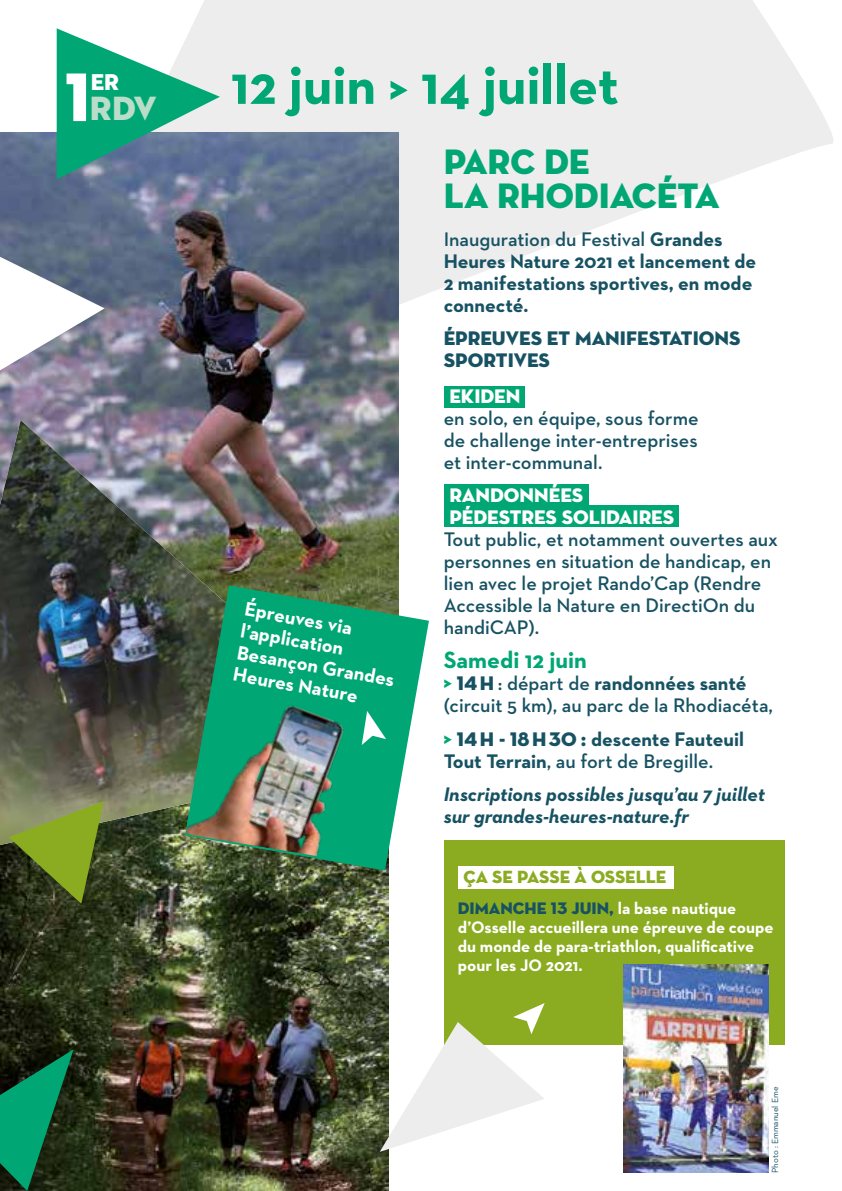
<style>
.page{position:relative;width:842px;height:1191px;background:#fff}
.page>*{position:absolute;margin:0;border:0;box-sizing:border-box;transform-origin:0 0}
.t1{font:70px "Neutraface 2 Display Titling";color:#fff}
.t2{font:700 56px "Neutraface 2 Text";color:#00a774}
.t3{font:36px/34px "Neutra Disp Titling";color:#00a774}
.t4{font:34.2px "Neutraface 2 Display Titling";color:#b9ddc9}
.t5{font:700 24px "Neutraface 2 Text";color:#00a774}
.t6{font:23.4px "Neutraface 2 Display Titling";color:#fff}
.t7{font:600 20px/22px "Neutraface 2 Text";color:#175263}
.t8{font:700 20px/22px "Neutraface 2 Text";color:#175263}
.t9{font:italic 700 20px/22px "Neutraface 2 Text";color:#175263}
.t10{font:700 20px/22px "Neutraface 2 Text";color:#fff}
.t11{font:20px/22px "Neutra Disp Titling";color:#fff}
.t12{font:20px/22px "Neutra Disp Titling";color:#175263}
.t13{font:18px "Neutra Disp Titling";color:#8bac20}
.t14{font:700 17px/19px "Neutraface 2 Text";color:#fff}
.t15{font:17px "Neutra Disp Titling";color:#175263}
.t16{font:9px "Neutraface 2 Text";color:#175263}
.s1{font-weight:600}
.s2{font-family:"Neutra Disp Titling";font-weight:400;color:#00a774}
.s3{font-family:"Neutra Disp Titling";font-weight:400}
.s4{font-weight:700}
.s5{font-family:"Neutraface 2 Text";font-weight:700;color:#fff}
</style>
<div class="page">
<div style="left:444px;top:840px;width:341px;height:205px;background:#8bac20"></div>
<img style="left:624px;top:964px;width:144px;height:208px">
<svg style="left:56px;top:0;width:777px;height:473px"></svg>
<div style="left:444px;top:386px;width:80px;height:22px;background:#00a774"></div>
<div style="left:444px;top:484px;width:145px;height:21px;background:#00a774"></div>
<div style="left:444px;top:505px;width:235px;height:22px;background:#00a774"></div>
<img style="left:0;top:132px;width:398px;height:288px">
<img style="left:0;top:845px;width:389px;height:346px">
<img style="left:0;top:420px;width:398px;height:425px">
<svg style="left:185px;top:585px;width:244px;height:285px;fill:#00a774"></svg>
<img style="left:186px;top:670px;width:184px;height:186px">
<svg style="left:57px;top:28px;width:163px;height:151px;background:#5ab2a0"></svg>
<svg style="left:0;top:257px;width:105px;height:113px"></svg>
<svg style="left:9px;top:801px;width:95px;height:102px;background:#6a7d2c"></svg>
<svg style="left:362px;top:711px;width:24px;height:34px"></svg>
<div style="left:458px;top:866px;width:215px;height:23px;background:#fff"></div>
<svg style="left:0;top:1049px;width:74px;height:142px;background:#0d613f"></svg>
<svg style="left:380px;top:1003px;width:165px;height:148px"></svg>
<h1 class="t1" style="left:65px;top:53px;width:27px">1</h1>
<p class="t6" style="left:91px;top:67px;width:30px">ER</p>
<h3 class="t4" style="left:90px;top:87px;width:68px">RDV</h3>
<h2 class="t2" style="left:231px;top:49px;width:390px">12 juin &gt; 14 juillet</h2>
<p class="t10" style="left:247px;top:597px;width:161px;rotate:10deg">Épreuves via l’application<br>Besançon Grandes<br>Heures Nature</p>
<h3 class="t3" style="left:444px;top:144px;width:278px">PARC DE<br>LA RHODIACÉTA</h3>
<p class="t8" style="left:444px;top:228px;width:314px"><span class="s1">Inauguration du Festival</span> Grandes<br>Heures Nature 2021 et lancement de<br>2 manifestations sportives, en mode connecté.</p>
<p class="t12" style="left:444px;top:328px;width:298px">ÉPREUVES ET MANIFESTATIONS<br>SPORTIVES</p>
<p class="t11" style="left:449px;top:385px;width:73px">EKIDEN</p>
<p class="t7" style="left:444px;top:407px;width:256px;text-align:justify">en solo, en équipe, sous forme de challenge inter-entreprises et inter-communal.</p>
<p class="t11" style="left:449px;top:484px;width:226px">RANDONNÉES<br>PÉDESTRES SOLIDAIRES</p>
<p class="t7" style="left:444px;top:528px;width:336px">Tout public, et notamment ouvertes aux personnes en situation de handicap, en lien avec le projet Rando’Cap (Rendre<br>Accessible la Nature en DirectiOn du handiCAP).</p>
<p class="t5" style="left:444px;top:644px;width:145px">Samedi 12 juin</p>
<p class="t7" style="left:444px;top:672px;width:331px"><span class="s2">&gt;</span> <span class="s3">14H</span> : départ de <span class="s4">randonnées santé </span>(circuit 5 km), au parc de la Rhodiacéta,</p>
<p class="t8" style="left:444px;top:727px;width:302px"><span class="s2">&gt;</span> <span class="s3">14H - 18H30 :</span> descente Fauteuil<br>Tout Terrain<span class="s1">, au fort de Bregille.</span></p>
<p class="t9" style="left:444px;top:783px;width:323px">Inscriptions possibles jusqu’au 7 juillet sur grandes-heures-nature.fr</p>
<p class="t13" style="left:463px;top:865px;width:204px">ÇA SE PASSE À OSSELLE</p>
<p class="t15" style="left:458px;top:897px;width:280px">DIMANCHE 13 JUIN, <span class="s5">la base nautique</span></p>
<p class="t14" style="left:458px;top:917px;width:317px">d’Osselle accueillera une épreuve de coupe du monde de para-triathlon, qualificative pour les JO 2021.</p>
<p class="t16" style="left:770px;top:1173px;width:88px;rotate:-90deg">Photo : Emmanuel Eme</p>
</div>
